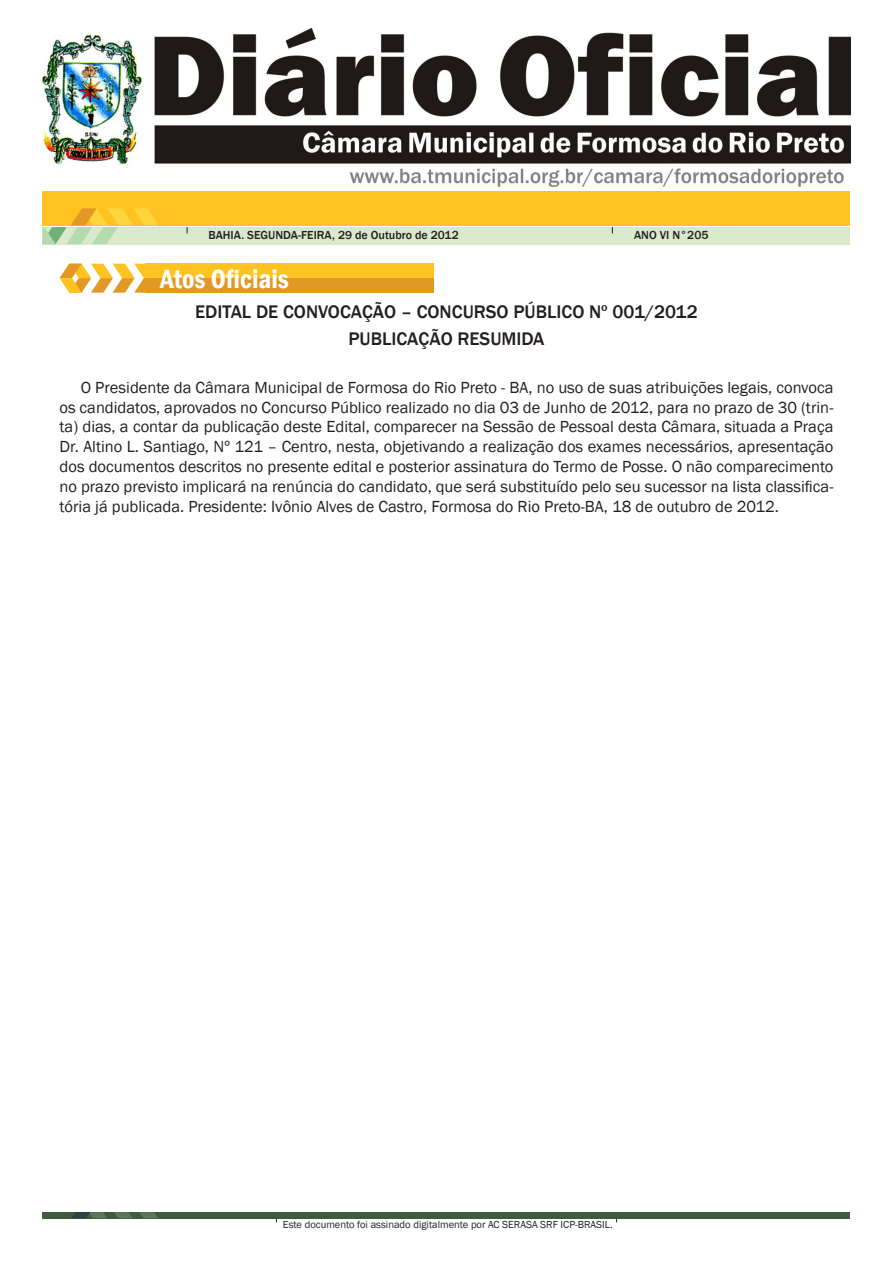
<style>
.page{position:relative;width:893px;height:1263px;background:#fff}
.page>*{position:absolute;margin:0;border:0;box-sizing:border-box;transform-origin:0 0}
.t1{font:600 condensed 27px "Franklin Gothic";color:#fff}
.Título{font:500 18.75px "Franklin Gothic";color:#231f20}
.Corpo_de_Texto{font:16.5px/19.8px "Franklin Gothic";color:#231f20;text-align:justify}
.Rodapé{font:500 12px "Franklin Gothic";color:#231f20}
.Rodapé-2{font:10.5px "Franklin Gothic";color:#231f20}
</style>
<div class="page">
<div style="left:43px;top:191px;width:807px;height:34px;background:#fec221"></div>
<div style="left:43px;top:227px;width:807px;height:17px;background:#d9eaca"></div>
<svg style="left:42px;top:208px;width:117px;height:36px"></svg>
<img style="left:43px;top:29px;width:807px;height:157px">
<div style="left:43px;top:1212px;width:807px;height:6px;background:#3d5b3f"></div>
<svg style="left:140px;top:1212px;width:18px;height:6px"></svg>
<svg style="left:114px;top:1212px;width:18px;height:6px"></svg>
<svg style="left:72px;top:1212px;width:35px;height:6px"></svg>
<svg style="left:60px;top:264px;width:85px;height:29px"></svg>
<div style="left:145px;top:264px;width:289px;height:14px;background:#fec221"></div>
<div style="left:145px;top:278px;width:289px;height:15px;background:#e39724"></div>
<p class="Rodapé" style="left:208px;top:228px;width:252px">BAHIA. SEGUNDA-FEIRA, 29 de Outubro de 2012</p>
<p class="Rodapé" style="left:634px;top:228px;width:76px">ANO VI N°205</p>
<p class="t1" style="left:160px;top:261px;width:130px">Atos Oficiais</p>
<p class="Título" style="left:195px;top:300px;width:504px">EDITAL DE CONVOCAÇÃO – CONCURSO PÚBLICO Nº 001/2012</p>
<p class="Título" style="left:348px;top:327px;width:198px">PUBLICAÇÃO RESUMIDA</p>
<p class="Corpo_de_Texto" style="left:60px;top:378px;width:775px;text-indent:21px">O Presidente da Câmara Municipal de Formosa do Rio Preto - BA, no uso de suas atribuições legais, convoca os candidatos, aprovados no Concurso Público realizado no dia 03 de Junho de 2012, para no prazo de 30 (trin&shy;ta) dias, a contar da publicação deste Edital, comparecer na Sessão de Pessoal desta Câmara, situada a Praça Dr. Altino L. Santiago, Nº 121 – Centro, nesta, objetivando a realização dos exames necessários, apresentação dos documentos descritos no presente edital e posterior assinatura do Termo de Posse. O não comparecimento no prazo previsto implicará na renúncia do candidato, que será substituído pelo seu sucessor na lista classifica&shy;tória já publicada. Presidente: Ivônio Alves de Castro, Formosa do Rio Preto-BA, 18 de outubro de 2012.</p>
<p class="Rodapé-2" style="left:283px;top:1218px;width:331px">Este documento foi assinado digitalmente por AC SERASA SRF ICP-BRASIL.</p>
</div>
